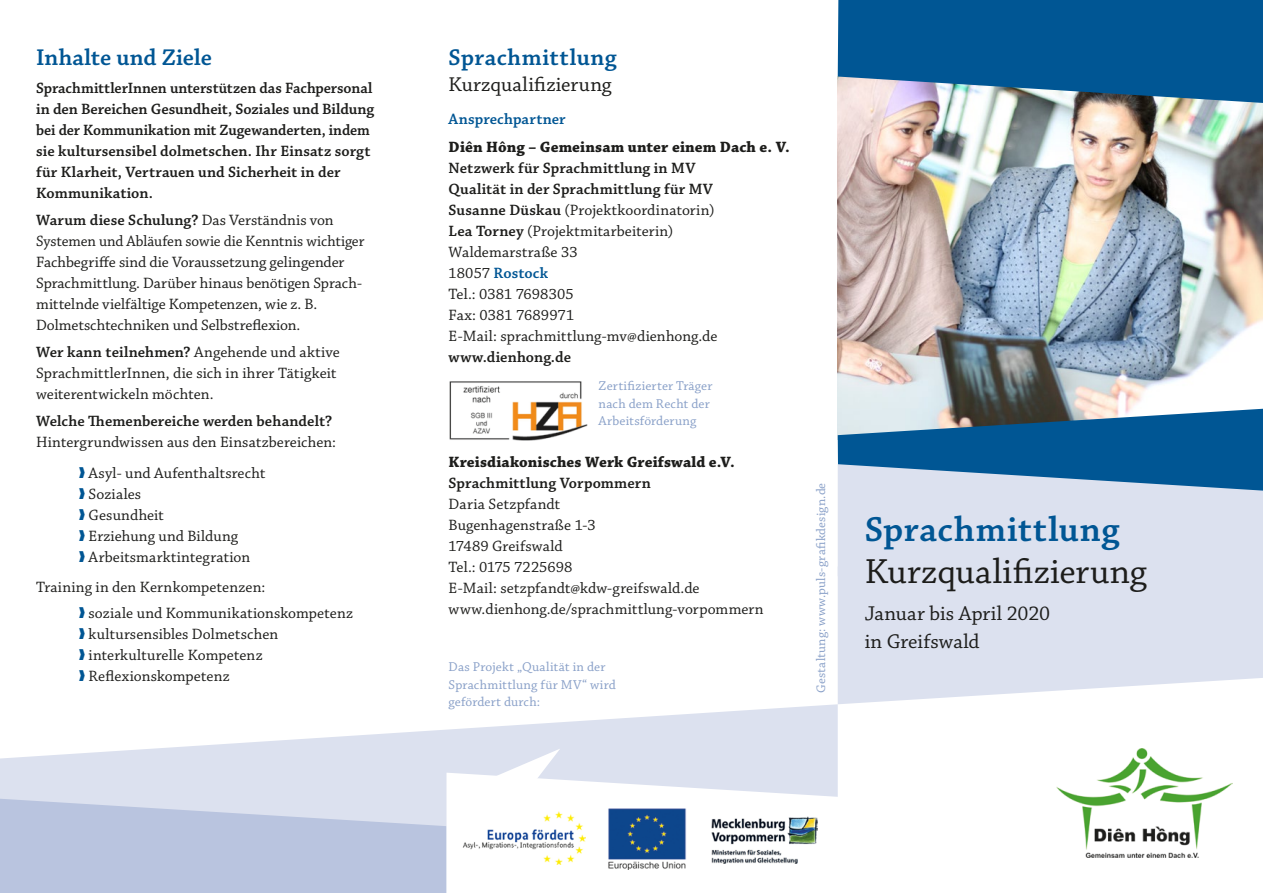
<style>
.page{position:relative;width:1263px;height:893px;background:#fff}
.page>*{position:absolute;margin:0;border:0;box-sizing:border-box;transform-origin:0 0}
.t1{font:36.6px "Chaparral Pro";letter-spacing:.005em;color:#1d1d1b}
.t2{font:600 36.6px "Chaparral Pro";letter-spacing:.015em;color:#005694}
.t3{font:600 24px "Chaparral Pro";letter-spacing:.01em;color:#005694}
.t4{font:21px/28.5px "Chaparral Pro";letter-spacing:.005em;color:#1d1d1b}
.t5{font:15.75px/21px "Chaparral Pro";letter-spacing:.005em;color:#1d1d1b}
.t6{font:600 15.75px/21px "Chaparral Pro";color:#1d1d1b}
.t7{font:700 15.75px "Chaparral Pro";letter-spacing:.01em;color:#1d1d1b}
.t8{font:600 15.75px "Chaparral Pro";letter-spacing:.005em;color:#005694}
.t9{font:13.5px/17.2px "Chaparral Pro";letter-spacing:.01em;color:#89a0c8}
.t10{font:13.05px "Chaparral Pro";letter-spacing:.015em;color:#89a0c8}
.s1{font-weight:600}
.s2{color:#005694}
.s3{font-weight:600;color:#005694}
</style>
<div class="page">
<img style="left:838px;top:103px;width:425px;height:306px">
<svg style="left:838px;top:0;width:425px;height:103px;background:#1a649a"></svg>
<svg style="left:838px;top:409px;width:425px;height:55px;background:#2a6c9a"></svg>
<svg style="left:838px;top:464px;width:425px;height:103px;background:#bfcfe3"></svg>
<svg style="left:838px;top:567px;width:425px;height:137px;background:#dfe3f0"></svg>
<svg style="left:0;top:704px;width:838px;height:95px;fill:#dce1ef"></svg>
<img style="left:1057px;top:749px;width:175px;height:108px">
<svg style="left:0;top:799px;width:446px;height:94px;background:#bdc8e1"></svg>
<img style="left:449px;top:381px;width:139px;height:60px">
<svg style="left:446px;top:773px;width:392px;height:120px"></svg>
<img style="left:461px;top:811px;width:125px;height:54px">
<img style="left:608px;top:807px;width:79px;height:63px">
<img style="left:711px;top:817px;width:106px;height:46px">
<svg style="left:470px;top:749px;width:90px;height:47px"></svg>
<h2 class="t3" style="left:36px;top:44px;width:177px">Inhalte und Ziele</h2>
<p class="t6" style="left:36px;top:78px;width:340px">SprachmittlerInnen unterstützen das Fachpersonal in den Bereichen Gesundheit, Soziales und Bildung bei der Kommunikation mit Zugewanderten, indem sie kultursensibel dolmetschen. Ihr Einsatz sorgt für Klarheit, Vertrauen und Sicherheit in der Kommunikation.</p>
<p class="t5" style="left:36px;top:210px;width:330px"><span class="s1">Warum diese Schulung?</span> Das Verständnis von Systemen und Abläufen sowie die Kenntnis wichtiger Fachbegriffe sind die Voraussetzung gelingender Sprachmittlung. Darüber hinaus benötigen Sprach&shy;mittelnde vielfältige Kompetenzen, wie z. B.<br>Dolmetschtechniken und Selbstreflexion.</p>
<p class="t5" style="left:36px;top:342px;width:305px"><span class="s1">Wer kann teilnehmen?</span> Angehende und aktive<br>SprachmittlerInnen, die sich in ihrer Tätigkeit weiterentwickeln möchten.</p>
<p class="t6" style="left:36px;top:411px;width:297px">Welche Themenbereiche werden behandelt?</p>
<p class="t5" style="left:79px;top:426px;width:259px;line-height:31.5px;text-indent:-43px">Hintergrundwissen aus den Einsatzbereichen: <span class="s2">❱</span> Asyl- und Aufenthaltsrecht</p>
<p class="t5" style="left:79px;top:484px;width:173px"><span class="s2">❱</span> Soziales<br><span class="s2">❱</span> Gesundheit<br><span class="s2">❱</span> Erziehung und Bildung<br><span class="s2">❱</span> Arbeitsmarktintegration</p>
<p class="t5" style="left:79px;top:575px;width:276px;line-height:25.5px;text-indent:-43px">Training in den Kernkompetenzen:<br><span class="s2">❱</span> soziale und Kommunikationskompetenz</p>
<p class="t5" style="left:79px;top:624px;width:201px"><span class="s2">❱</span> kultursensibles Dolmetschen <span class="s2">❱</span> interkulturelle Kompetenz<br><span class="s2">❱</span> Reflexionskompetenz</p>
<h2 class="t3" style="left:449px;top:44px;width:170px">Sprachmittlung</h2>
<h3 class="t4" style="left:449px;top:71px;width:165px">Kurzqualifizierung</h3>
<p class="t8" style="left:449px;top:110px;width:119px">Ansprechpartner</p>
<p class="t7" style="left:449px;top:138px;width:343px">Diên Hông – Gemeinsam unter einem Dach e. V.</p>
<p class="t5" style="left:449px;top:158px;width:270px"><span class="s1">Netzwerk für Sprachmittlung in MV<br>Qualität in der Sprachmittlung für MV<br>Susanne Düskau</span> (Projektkoordinatorin)<br><span class="s1">Lea Torney</span> (Projektmitarbeiterin)<br>Waldemarstraße 33<br>18057 <span class="s3">Rostock<br></span>Tel.: 0381 7698305<br>Fax: 0381 7689971<br>E-Mail: sprachmittlung-mv@dienhong.de</p>
<p class="t6" style="left:449px;top:347px;width:124px">www.dienhong.de</p>
<p class="t9" style="left:598px;top:378px;width:115px">Zertifizierter Träger nach dem Recht der<br>Arbeitsförderung</p>
<p class="t7" style="left:449px;top:452px;width:288px">Kreisdiakonisches Werk Greifswald e.V.</p>
<p class="t6" style="left:449px;top:473px;width:204px">Sprachmittlung Vorpommern</p>
<p class="t5" style="left:449px;top:494px;width:317px">Daria Setzpfandt<br>Bugenhagenstraße 1-3<br>17489 Greifswald<br>Tel.: 0175 7225698<br>E-Mail: setzpfandt@kdw-greifswald.de www.dienhong.de/sprachmittlung-vorpommern</p>
<p class="t9" style="left:449px;top:659px;width:169px">Das Projekt „Qualität in der<br>Sprachmittlung für MV“ wird gefördert durch:</p>
<p class="t10" style="left:814px;top:693px;width:212px;rotate:-90deg">Gestaltung: www.puls-grafikdesign.de</p>
<h1 class="t2" style="left:865px;top:508px;width:256px">Sprachmittlung</h1>
<h1 class="t1" style="left:865px;top:551px;width:284px">Kurzqualifizierung</h1>
<h3 class="t4" style="left:865px;top:600px;width:187px">Januar bis April 2020 in Greifswald</h3>
</div>
